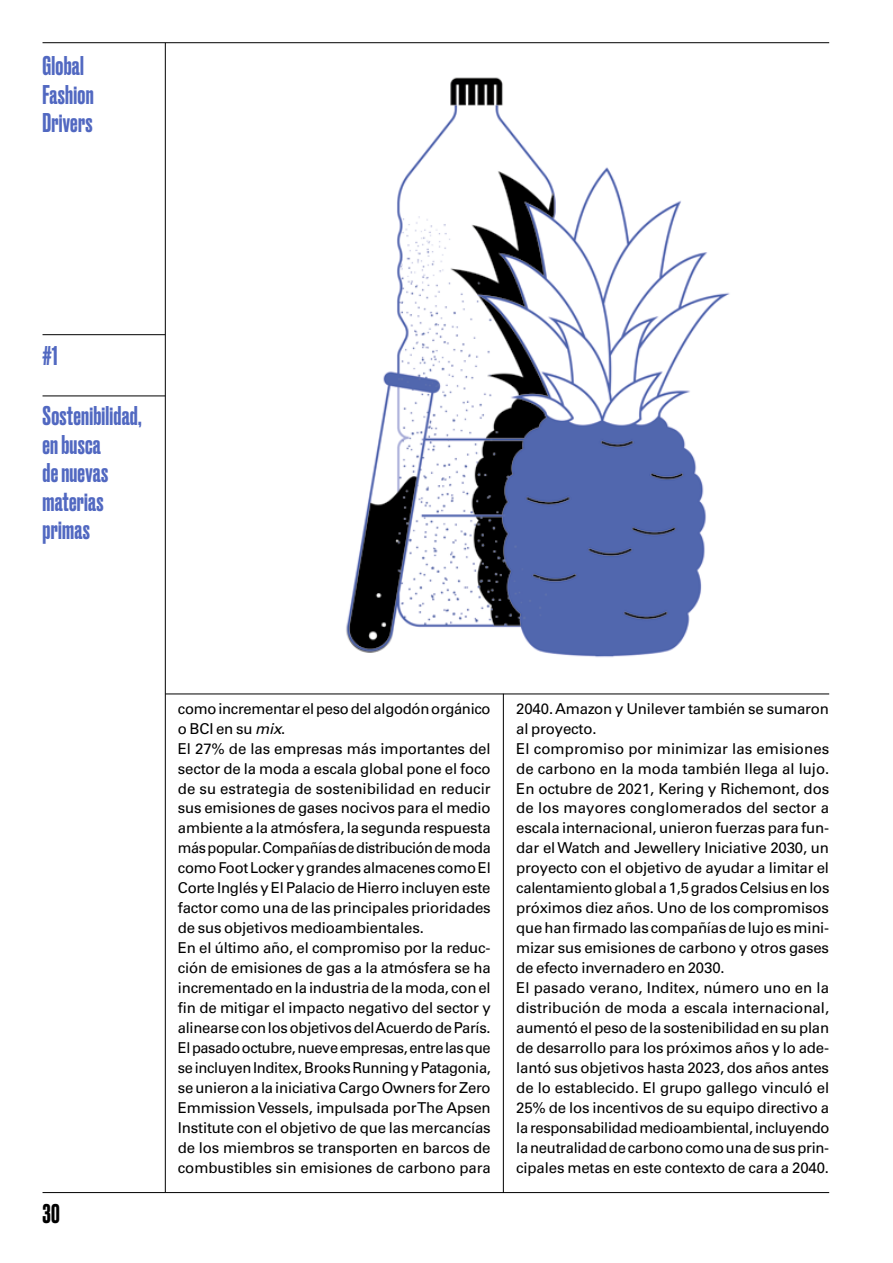
<style>
.page{position:relative;width:893px;height:1263px;background:#fff}
.page>*{position:absolute;margin:0;border:0;box-sizing:border-box;transform-origin:0 0}
.t1{font:500 25.5px/28.5px "Druk";letter-spacing:.01em;color:#5168c1}
.t2{font:500 25.5px "Druk";color:#000}
.t3{font:15px/20px "Univers LT Std";letter-spacing:-.01em;color:#000}
.s1{font-family:"Univers";font-style:italic}
</style>
<div class="page">
<hr style="left:165px;top:43px;width:1px;height:1149px;background:#000">
<hr style="left:165px;top:694px;width:664px;height:1px;background:#000">
<hr style="left:43px;top:42px;width:786px;height:1px;background:#000">
<img style="left:346px;top:77px;width:384px;height:581px">
<hr style="left:503px;top:694px;width:1px;height:499px;background:#000">
<hr style="left:43px;top:334px;width:122px;height:1px;background:#000">
<hr style="left:43px;top:396px;width:122px;height:1px;background:#000">
<hr style="left:43px;top:1192px;width:786px;height:1px;background:#000">
<h1 class="t1" style="left:43px;top:50px;width:53px">Global<br>Fashion<br>Drivers</h1>
<h1 class="t1" style="left:43px;top:340px;width:16px">#1</h1>
<h1 class="t1" style="left:43px;top:400px;width:100px">Sostenibilidad, en busca<br>de nuevas materias primas</h1>
<h1 class="t2" style="left:43px;top:1196px;width:19px">30</h1>
<p class="t3" style="left:178px;top:698px;width:315px">como incrementar el peso del algodón orgánico o BCI en su <span class="s1">mix</span>.<br>El 27% de las empresas más importantes del sector de la moda a escala global pone el foco de su estrategia de sostenibilidad en reducir sus emisiones de gases nocivos para el medio ambiente a la atmósfera, la segunda respuesta más popular. Compañías de distribución de moda como Foot Locker y grandes almacenes como El Corte Inglés y El Palacio de Hierro incluyen este factor como una de las principales prioridades de sus objetivos medioambientales.<br>En el último año, el compromiso por la reduc&shy;ción de emisiones de gas a la atmósfera se ha incrementado en la industria de la moda, con el fin de mitigar el impacto negativo del sector y alinearse con los objetivos del Acuerdo de París.<br>El pasado octubre, nueve empresas, entre las que se incluyen Inditex, Brooks Running y Patagonia, se unieron a la iniciativa Cargo Owners for Zero Emmission Vessels, impulsada por The Apsen Institute con el objetivo de que las mercancías de los miembros se transporten en barcos de combustibles sin emisiones de carbono para</p>
<p class="t3" style="left:516px;top:698px;width:315px">2040. Amazon y Unilever también se sumaron al proyecto.<br>El compromiso por minimizar las emisiones de carbono en la moda también llega al lujo.<br>En octubre de 2021, Kering y Richemont, dos de los mayores conglomerados del sector a escala internacional, unieron fuerzas para fun&shy;dar el Watch and Jewellery Iniciative 2030, un proyecto con el objetivo de ayudar a limitar el calentamiento global a 1,5 grados Celsius en los próximos diez años. Uno de los compromisos que han firmado las compañías de lujo es mini&shy;mizar sus emisiones de carbono y otros gases de efecto invernadero en 2030.<br>El pasado verano, Inditex, número uno en la distribución de moda a escala internacional, aumentó el peso de la sostenibilidad en su plan de desarrollo para los próximos años y lo ade&shy;lantó sus objetivos hasta 2023, dos años antes de lo establecido. El grupo gallego vinculó el 25% de los incentivos de su equipo directivo a la responsabilidad medioambiental, incluyendo la neutralidad de carbono como una de sus prin&shy;cipales metas en este contexto de cara a 2040.</p>
</div>
